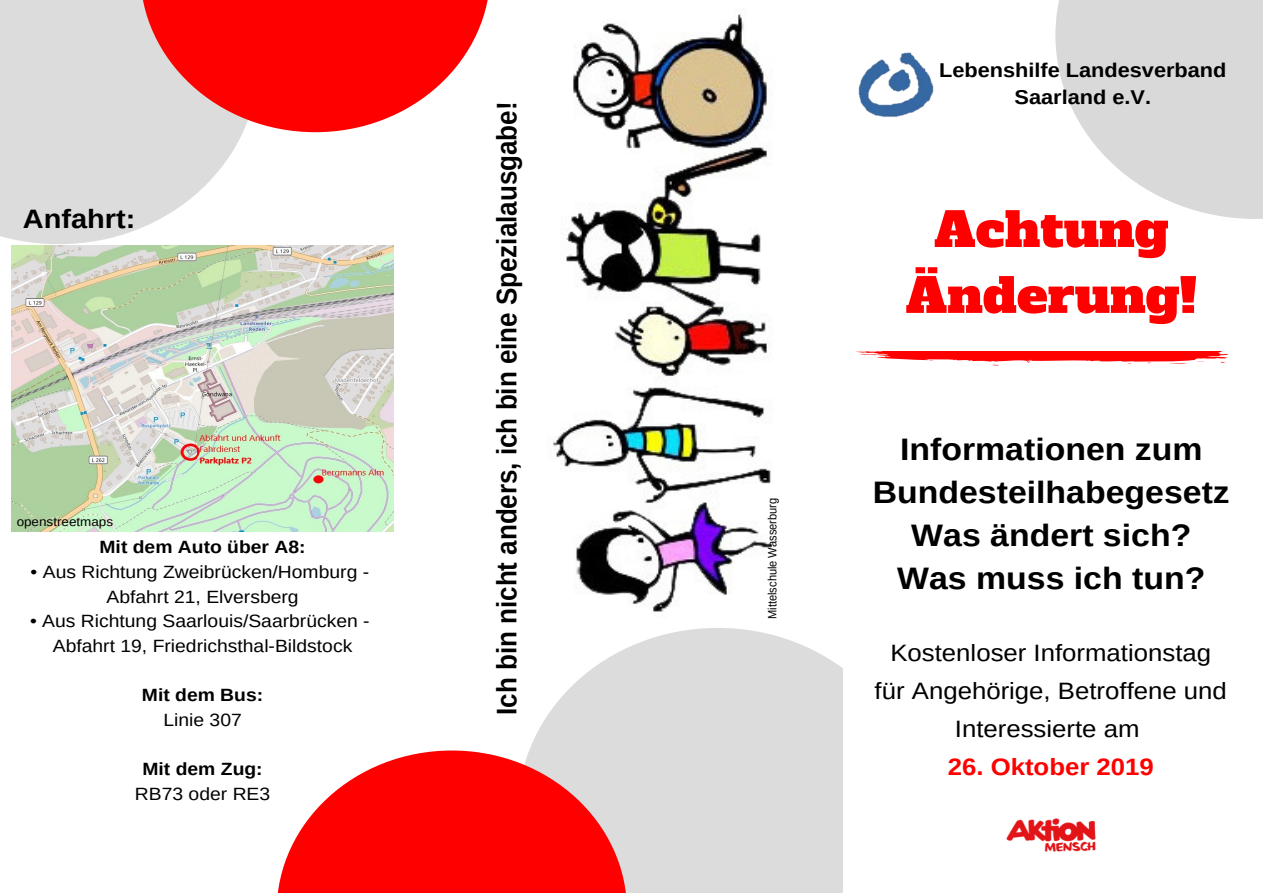
<style>
.page{position:relative;width:1263px;height:893px;background:#fff}
.page>*{position:absolute;margin:0;border:0;box-sizing:border-box;transform-origin:0 0}
.t1{font:47.4px/65.8px "Alfa Slab One";color:#f00;text-align:center;scale:1.09 1}
.t2{font:700 31.05px/43px "Arimo";color:#000;text-align:center;scale:1.09 1}
.t3{font:700 28.35px "Arimo";color:#000;scale:.92 1}
.t4{font:700 26.7px "Arimo";color:#000;scale:1.09 1}
.t5{font:23.7px/38px "Arimo";color:#000;text-align:center;scale:1.09 1}
.t6{font:700 23.7px "Arimo";color:#f00;scale:1.09 1}
.t7{font:700 19.95px/27.5px "Arimo";color:#000;text-align:center;scale:1.09 1}
.t8{font:17.7px/24.6px "Arimo";color:#000;text-align:center;scale:1.09 1}
.t9{font:700 17.7px "Arimo";color:#000;scale:1.09 1}
.t10{font:12.3px "Arimo";color:#000;scale:1.09 1}
.t11{font:12px "Arimo";color:#000;scale:.92 1}
</style>
<div class="page">
<svg style="left:529px;top:628px;width:314px;height:265px;background:#dfdfdf"></svg>
<svg style="left:277px;top:750px;width:350px;height:143px;background:#fb3a3a"></svg>
<svg style="left:0;top:0;width:243px;height:244px;background:#e0e0e0"></svg>
<svg style="left:140px;top:0;width:348px;height:132px;background:#fa3c3c"></svg>
<img style="left:12px;top:246px;width:381px;height:285px">
<img style="left:553px;top:14px;width:219px;height:598px">
<svg style="left:1056px;top:0;width:207px;height:219px;fill:#d9d9d9"></svg>
<img style="left:858px;top:52px;width:76px;height:65px">
<img style="left:1006px;top:818px;width:89px;height:33px">
<svg style="left:856px;top:351px;width:372px;height:14px"></svg>
<h3 class="t4" style="left:23px;top:204px;width:105px">Anfahrt:</h3>
<p class="t10" style="left:17px;top:515px;width:90px">openstreetmaps</p>
<p class="t9" style="left:100px;top:537px;width:191px">Mit dem Auto über A8:</p>
<p class="t8" style="left:31px;top:560px;width:312px">• Aus Richtung Zweibrücken/Homburg -<br>Abfahrt 21, Elversberg</p>
<p class="t8" style="left:30px;top:609px;width:313px">• Aus Richtung Saarlouis/Saarbrücken -<br>Abfahrt 19, Friedrichsthal-Bildstock</p>
<p class="t9" style="left:142px;top:685px;width:113px">Mit dem Bus:</p>
<p class="t8" style="left:163px;top:707px;width:73px">Linie 307</p>
<p class="t9" style="left:142px;top:759px;width:112px">Mit dem Zug:</p>
<p class="t8" style="left:135px;top:781px;width:126px">RB73 oder RE3</p>
<h3 class="t3" style="left:491px;top:715px;width:668px;rotate:-90deg">Ich bin nicht anders, ich bin eine Spezialausgabe!</h3>
<p class="t11" style="left:766px;top:619px;width:133px;rotate:-90deg">Mittelschule Wasserburg</p>
<p class="t7" style="left:939px;top:56px;width:265px">Lebenshilfe Landesverband<br>Saarland e.V.</p>
<h1 class="t1" style="left:906px;top:197px;width:269px">Achtung<br>Änderung!</h1>
<h2 class="t2" style="left:873px;top:427px;width:329px">Informationen zum<br>Bundesteilhabegesetz<br>Was ändert sich?<br>Was muss ich tun?</h2>
<h3 class="t5" style="left:875px;top:634px;width:325px">Kostenloser Informationstag für Angehörige, Betroffene und<br>Interessierte am</h3>
<h3 class="t6" style="left:948px;top:753px;width:191px">26. Oktober 2019</h3>
</div>
